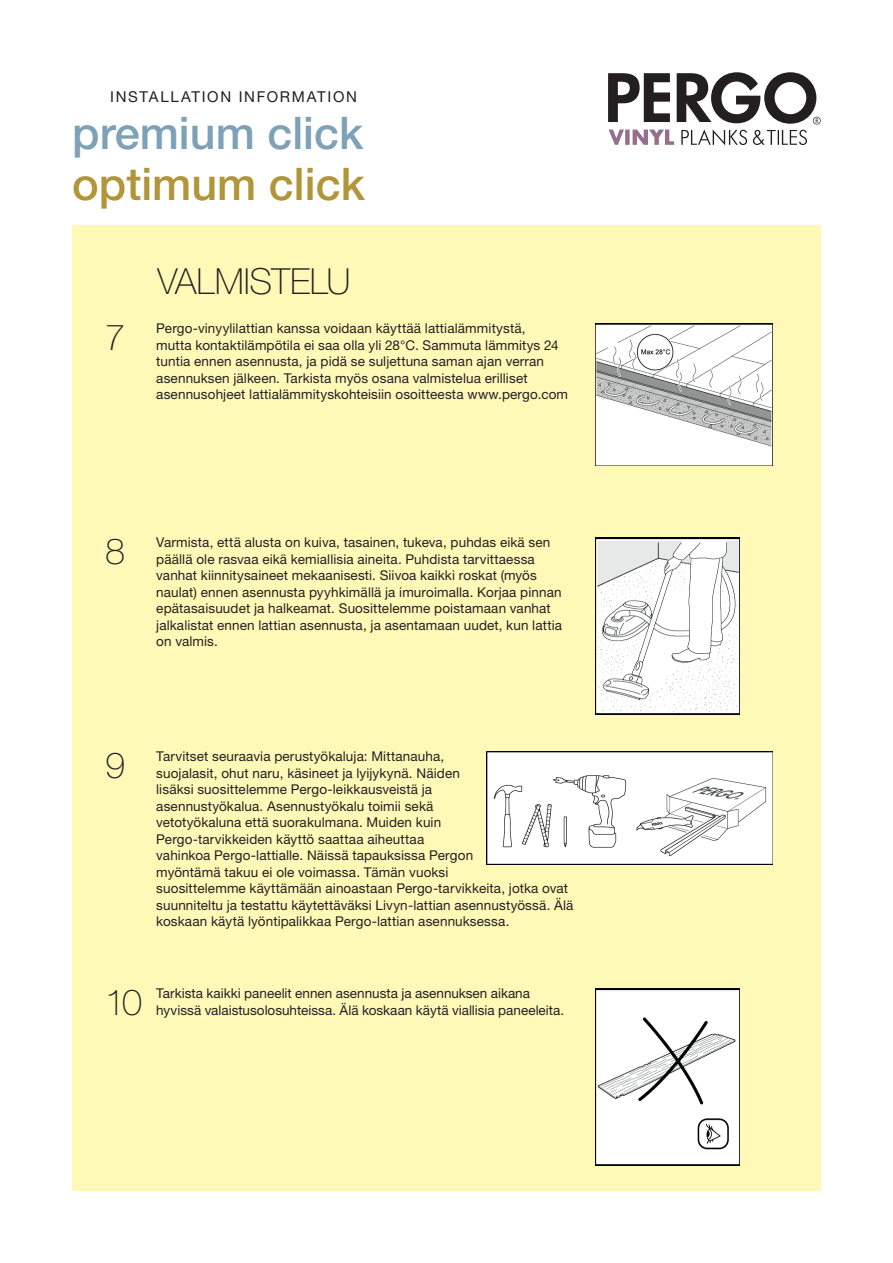
<style>
.page{position:relative;width:893px;height:1263px;background:#fff}
.page>*{position:absolute;margin:0;border:0;box-sizing:border-box;transform-origin:0 0}
.t1{font:500 45px "Helvetica Neue LT Pro";color:#7ea1b7}
.t2{font:500 45px "Helvetica Neue LT Pro";color:#b19539}
.t3{font:100 36px "Helvetica Neue LT Pro";letter-spacing:-.01em;color:#231f20}
.t4{font:15px "Helvetica Neue LT Pro";letter-spacing:.115em;color:#231f20}
.t5{font:13.5px/16.5px "Helvetica Neue LT Pro";letter-spacing:.01em;color:#231f20}
</style>
<div class="page">
<div style="left:72px;top:225px;width:749px;height:966px;background:#fff9b8"></div>
<img style="left:595px;top:537px;width:145px;height:177px">
<img style="left:595px;top:324px;width:178px;height:142px">
<img style="left:486px;top:752px;width:287px;height:112px">
<img style="left:595px;top:989px;width:145px;height:176px">
<svg style="left:608px;top:72px;width:213px;height:73px"></svg>
<p class="t4" style="left:110px;top:88px;width:248px">INSTALLATION INFORMATION</p>
<h1 class="t1" style="left:72px;top:106px;width:292px">premium click</h1>
<h1 class="t2" style="left:72px;top:157px;width:294px">optimum click</h1>
<h2 class="t3" style="left:157px;top:260px;width:195px">VALMISTELU</h2>
<h2 class="t3" style="left:105px;top:316px;width:22px">7</h2>
<p class="t5" style="left:156px;top:320px;width:413px">Pergo-vinyylilattian kanssa voidaan käyttää lattialämmitystä,<br>mutta kontaktilämpötila ei saa olla yli 28°C. Sammuta lämmitys 24 tuntia ennen asennusta, ja pidä se suljettuna saman ajan verran asennuksen jälkeen. Tarkista myös osana valmistelua erilliset asennusohjeet lattialämmityskohteisiin osoitteesta www.pergo.com</p>
<h2 class="t3" style="left:105px;top:529px;width:22px">8</h2>
<p class="t5" style="left:156px;top:534px;width:407px">Varmista, että alusta on kuiva, tasainen, tukeva, puhdas eikä sen päällä ole rasvaa eikä kemiallisia aineita. Puhdista tarvittaessa vanhat kiinnitysaineet mekaanisesti. Siivoa kaikki roskat (myös naulat) ennen asennusta pyyhkimällä ja imuroimalla. Korjaa pinnan epätasaisuudet ja halkeamat. Suosittelemme poistamaan vanhat jalkalistat ennen lattian asennusta, ja asentamaan uudet, kun lattia on valmis.</p>
<h2 class="t3" style="left:105px;top:744px;width:22px">9</h2>
<p class="t5" style="left:156px;top:748px;width:419px">Tarvitset seuraavia perustyökaluja: Mittanauha,<br>suojalasit, ohut naru, käsineet ja lyijykynä. Näiden<br>lisäksi suosittelemme Pergo-leikkausveistä ja<br>asennustyökalua. Asennustyökalu toimii sekä<br>vetotyökaluna että suorakulmana. Muiden kuin<br>Pergo-tarvikkeiden käyttö saattaa aiheuttaa<br>vahinkoa Pergo-lattialle. Näissä tapauksissa Pergon<br>myöntämä takuu ei ole voimassa. Tämän vuoksi<br>suosittelemme käyttämään ainoastaan Pergo-tarvikkeita, jotka ovat suunniteltu ja testattu käytettäväksi Livyn-lattian asennustyössä. Älä koskaan käytä lyöntipalikkaa Pergo-lattian asennuksessa.</p>
<h2 class="t3" style="left:105px;top:981px;width:38px">10</h2>
<p class="t5" style="left:156px;top:985px;width:409px">Tarkista kaikki paneelit ennen asennusta ja asennuksen aikana hyvissä valaistusolosuhteissa. Älä koskaan käytä viallisia paneeleita.</p>
</div>
